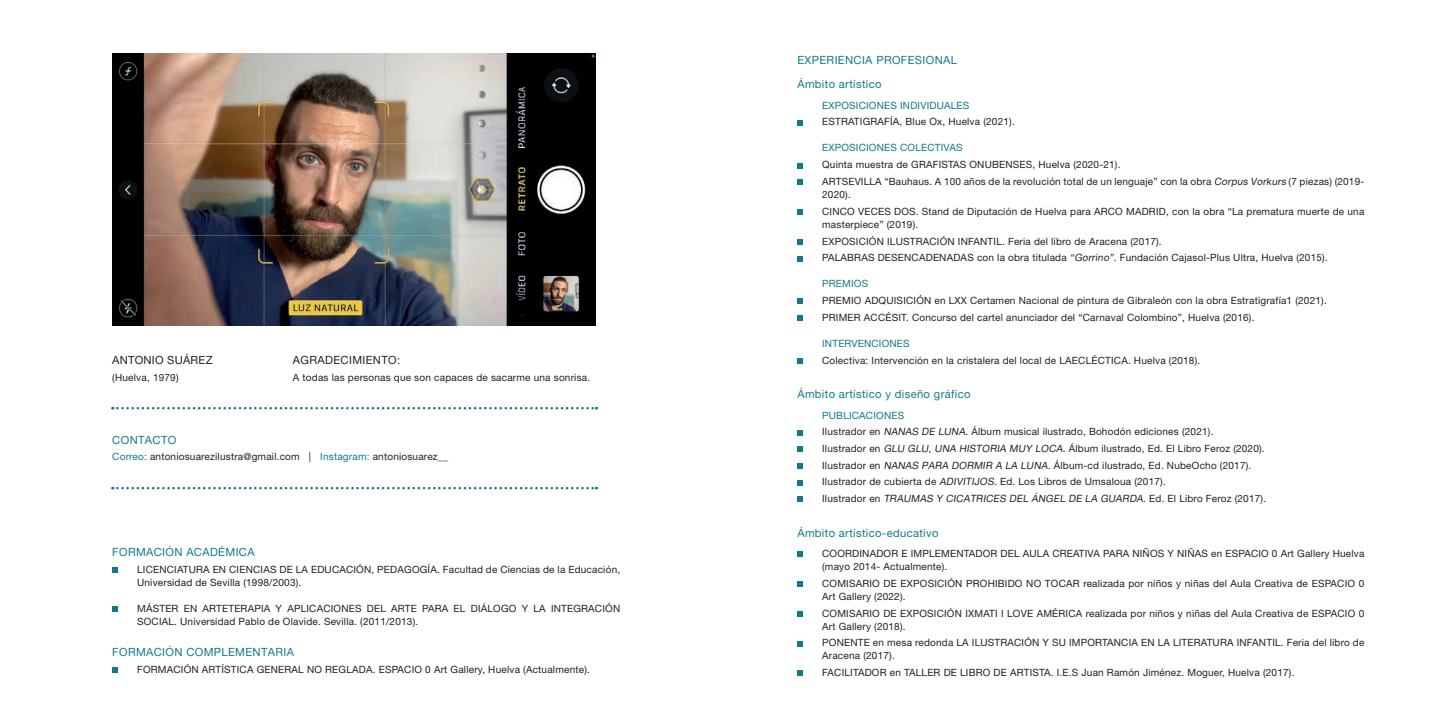
<style>
.page{position:relative;width:1453px;height:727px;background:#fff}
.page>*{position:absolute;margin:0;border:0;box-sizing:border-box;transform-origin:0 0}
.subtitulo_CV{font:11.25px "Alte Haas Grotesk";letter-spacing:.03em;color:#0f7987}
.subtitulo_en_minscul{font:11.25px "Alte Haas Grotesk";letter-spacing:.03em;color:#0f7987}
.subtitulo_CV-2{font:11.25px "Alte Haas Grotesk";letter-spacing:.03em;color:#231f20}
.CV_sin_linea{font:11.25px "Helvetica Neue LT Std";letter-spacing:.02em;color:#231f20}
.CV_02{font:10px/13.1px "Helvetica Neue LT Std";letter-spacing:.02em;color:#231f20}
.CV_sin_linea-2{font:10px "Helvetica Neue LT Std";letter-spacing:.02em;color:#231f20}
.CV_02-2{font:10px "Helvetica Neue LT Std";letter-spacing:.02em;color:#0f7987}
.CV_02-3{font:italic 10px "Alte Haas Grotesk";color:#231f20}
.s1{color:#0f7987}
.s2{font-family:"Alte Haas Grotesk";font-style:italic}
.s3{font-family:"Helvetica Neue LT Std";font-style:normal}
</style>
<div class="page">
<svg style="left:112px;top:567px;width:6px;height:5px"></svg>
<svg style="left:112px;top:606px;width:6px;height:6px"></svg>
<svg style="left:112px;top:667px;width:6px;height:5px"></svg>
<svg style="left:797px;top:120px;width:6px;height:5px"></svg>
<svg style="left:797px;top:163px;width:6px;height:5px"></svg>
<svg style="left:797px;top:179px;width:6px;height:6px"></svg>
<svg style="left:797px;top:209px;width:6px;height:5px"></svg>
<svg style="left:797px;top:239px;width:6px;height:5px"></svg>
<svg style="left:797px;top:256px;width:6px;height:5px"></svg>
<svg style="left:797px;top:299px;width:6px;height:5px"></svg>
<svg style="left:797px;top:315px;width:6px;height:6px"></svg>
<svg style="left:797px;top:358px;width:6px;height:5px"></svg>
<svg style="left:797px;top:430px;width:6px;height:5px"></svg>
<svg style="left:797px;top:446px;width:6px;height:6px"></svg>
<svg style="left:797px;top:463px;width:6px;height:5px"></svg>
<svg style="left:797px;top:480px;width:6px;height:5px"></svg>
<svg style="left:797px;top:496px;width:6px;height:6px"></svg>
<svg style="left:797px;top:551px;width:6px;height:5px"></svg>
<svg style="left:797px;top:581px;width:6px;height:5px"></svg>
<svg style="left:797px;top:611px;width:6px;height:5px"></svg>
<svg style="left:797px;top:641px;width:6px;height:5px"></svg>
<svg style="left:797px;top:670px;width:6px;height:6px"></svg>
<img style="left:112px;top:53px;width:484px;height:272px">
<svg style="left:112px;top:407px;width:485px;height:2px"></svg>
<svg style="left:112px;top:486px;width:485px;height:3px"></svg>
<p class="CV_sin_linea" style="left:112px;top:353px;width:102px">ANTONIO SUÁREZ</p>
<p class="CV_sin_linea-2" style="left:112px;top:371px;width:68px">(Huelva, 1979)</p>
<p class="subtitulo_CV-2" style="left:293px;top:353px;width:109px">AGRADECIMIENTO:</p>
<p class="CV_sin_linea-2" style="left:293px;top:371px;width:299px">A todas las personas que son capaces de sacarme una sonrisa.</p>
<p class="subtitulo_CV" style="left:112px;top:433px;width:66px">CONTACTO</p>
<p class="CV_sin_linea-2" style="left:112px;top:451px;width:337px"><span class="s1">Correo:</span> antoniosuarezilustra@gmail.com | <span class="s1">Instagram:</span> antoniosuarez__</p>
<p class="subtitulo_CV" style="left:112px;top:545px;width:144px">FORMACIÓN ACADÉMICA</p>
<p class="CV_02" style="left:137px;top:562px;width:485px">LICENCIATURA EN CIENCIAS DE LA EDUCACIÓN, PEDAGOGÍA. Facultad de Ciencias de la Educación,<br>Universidad de Sevilla (1998/2003).</p>
<p class="CV_02" style="left:137px;top:601px;width:485px">MÁSTER EN ARTETERAPIA Y APLICACIONES DEL ARTE PARA EL DIÁLOGO Y LA INTEGRACIÓN<br>SOCIAL. Universidad Pablo de Olavide. Sevilla. (2011/2013).</p>
<p class="subtitulo_CV" style="left:112px;top:645px;width:183px">FORMACIÓN COMPLEMENTARIA</p>
<p class="CV_02" style="left:137px;top:662px;width:454px">FORMACIÓN ARTÍSTICA GENERAL NO REGLADA. ESPACIO 0 Art Gallery, Huelva (Actualmente).</p>
<p class="subtitulo_CV" style="left:797px;top:53px;width:161px">EXPERIENCIA PROFESIONAL</p>
<p class="subtitulo_en_minscul" style="left:797px;top:78px;width:86px">Ámbito artístico</p>
<p class="CV_02-2" style="left:822px;top:99px;width:149px">EXPOSICIONES INDIVIDUALES</p>
<p class="CV_02" style="left:822px;top:115px;width:194px">ESTRATIGRAFÍA, Blue Ox, Huelva (2021).</p>
<p class="CV_02-2" style="left:822px;top:142px;width:142px">EXPOSICIONES COLECTIVAS</p>
<p class="CV_02" style="left:822px;top:158px;width:300px">Quinta muestra de GRAFISTAS ONUBENSES, Huelva (2020-21).</p>
<p class="CV_02" style="left:822px;top:174px;width:544px">ARTSEVILLA “Bauhaus. A 100 años de la revolución total de un lenguaje” con la obra <span class="s2">Corpus Vorkurs</span> (7 piezas) (2019-<br>2020).</p>
<p class="CV_02" style="left:822px;top:204px;width:544px">CINCO VECES DOS. Stand de Diputación de Huelva para ARCO MADRID, con la obra “La prematura muerte de una masterpiece” (2019).</p>
<p class="CV_02" style="left:822px;top:234px;width:341px">EXPOSICIÓN ILUSTRACIÓN INFANTIL. Feria del libro de Aracena (2017).</p>
<p class="CV_02" style="left:822px;top:251px;width:507px">PALABRAS DESENCADENADAS con la obra titulada <span class="s2">“Gorrino”</span>. Fundación Cajasol-Plus Ultra, Huelva (2015).</p>
<p class="CV_02-2" style="left:822px;top:278px;width:48px">PREMIOS</p>
<p class="CV_02" style="left:822px;top:294px;width:506px">PREMIO ADQUISICIÓN en LXX Certamen Nacional de pintura de Gibraleón con la obra Estratigrafía1 (2021).</p>
<p class="CV_02" style="left:822px;top:310px;width:434px">PRIMER ACCÉSIT. Concurso del cartel anunciador del “Carnaval Colombino”, Huelva (2016).</p>
<p class="CV_02-2" style="left:822px;top:337px;width:89px">INTERVENCIONES</p>
<p class="CV_02" style="left:822px;top:353px;width:380px">Colectiva: Intervención en la cristalera del local de LAECLÉCTICA. Huelva (2018).</p>
<p class="subtitulo_en_minscul" style="left:797px;top:387px;width:175px">Ámbito artístico y diseño gráfico</p>
<p class="CV_02-2" style="left:822px;top:409px;width:84px">PUBLICACIONES</p>
<p class="CV_02" style="left:822px;top:425px;width:393px">Ilustrador en <span class="s2">NANAS DE LUNA</span>. Álbum musical ilustrado, Bohodón ediciones (2021).</p>
<p class="CV_02" style="left:822px;top:441px;width:444px">Ilustrador en <span class="s2">GLU GLU, UNA HISTORIA MUY LOCA</span>. Álbum ilustrado, Ed. El Libro Feroz (2020).</p>
<p class="CV_02" style="left:822px;top:458px;width:431px">Ilustrador en <span class="s2">NANAS PARA DORMIR A LA LUNA.</span> Álbum-cd ilustrado, Ed. NubeOcho (2017).</p>
<p class="CV_02" style="left:822px;top:475px;width:345px">Ilustrador de cubierta de <span class="s2">ADIVITIJOS</span>. Ed. Los Libros de Umsaloua (2017).</p>
<p class="CV_02-3" style="left:822px;top:492px;width:445px"><span class="s3">Ilustrador en</span> TRAUMAS Y CICATRICES DEL ÁNGEL DE LA GUARDA<span class="s3">. Ed. El Libro Feroz (2017).</span></p>
<p class="subtitulo_en_minscul" style="left:797px;top:525px;width:143px">Ámbito artístico-educativo</p>
<p class="CV_02" style="left:822px;top:546px;width:544px">COORDINADOR E IMPLEMENTADOR DEL AULA CREATIVA PARA NIÑOS Y NIÑAS en ESPACIO 0 Art Gallery Huelva (mayo 2014- Actualmente).</p>
<p class="CV_02" style="left:822px;top:576px;width:544px">COMISARIO DE EXPOSICIÓN PROHIBIDO NO TOCAR realizada por niños y niñas del Aula Creativa de ESPACIO 0<br>Art Gallery (2022).</p>
<p class="CV_02" style="left:822px;top:606px;width:544px">COMISARIO DE EXPOSICIÓN IXMATI I LOVE AMÉRICA realizada por niños y niñas del Aula Creativa de ESPACIO 0<br>Art Gallery (2018).</p>
<p class="CV_02" style="left:822px;top:636px;width:544px">PONENTE en mesa redonda LA ILUSTRACIÓN Y SU IMPORTANCIA EN LA LITERATURA INFANTIL. Feria del libro de<br>Aracena (2017).</p>
<p class="CV_02" style="left:822px;top:665px;width:474px">FACILITADOR en TALLER DE LIBRO DE ARTISTA. I.E.S Juan Ramón Jiménez. Moguer, Huelva (2017).</p>
</div>
